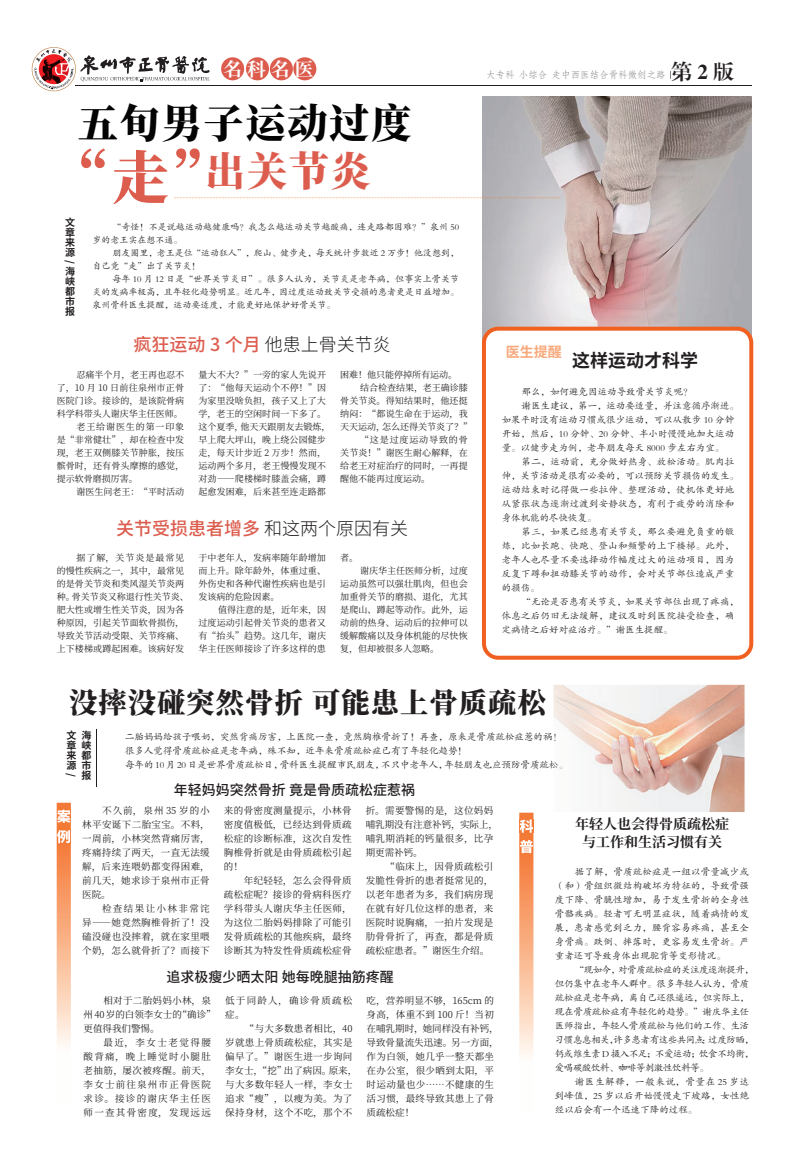
<style>
.page{position:relative;width:808px;height:1163px;background:#fff}
.page>*{position:absolute;margin:0;border:0;box-sizing:border-box;transform-origin:0 0}
.t1{font:800 57.6px "Source Han Serif CN";color:#dc5d4e}
.t2{font:800 40.3px "Source Han Serif CN";letter-spacing:.04em;color:#030303}
.t3{font:800 40.3px "Source Han Serif CN";color:#dc5d4e}
.t4{font:800 28.2px "Source Han Serif CN";letter-spacing:.04em;color:#231f20}
.t5{font:700 18.6px "Source Han Serif CN";color:#fff}
.t6{font:500 18px "Source Han Sans CN";color:#dc5d4e}
.t7{font:700 18px "Source Han Sans CN";color:#231f20}
.t8{font:500 14px "Source Han Sans CN";color:#231f20}
.t9{font:700 14px/18px "Source Han Serif CN";color:#231f20;text-align:center}
.t10{font:700 14px "Source Han Sans CN";color:#f8a87a}
.t11{font:800 14px/20.4px "Source Han Sans CN";color:#fff}
.t12{font:700 10px/10px "Source Han Sans CN";color:#231f20;text-align:justify}
.t13{font:9.5px/14px "Source Han Serif CN";letter-spacing:.04em;color:#231f20;text-align:justify}
.t14{font:9.5px/14px "FZKTK GBK1 0";color:#231f20;text-align:justify}
.t15{font:9.5px/14px "FZKTK GBK1 0";letter-spacing:-.025em;color:#231f20}
.t16{font:9.5px "FZKTK GBK1 0";letter-spacing:.02em;color:#231f20}
.t17{font:9.5px/14px "Source Han Serif CN";color:#231f20}
.t18{font:9.5px "FZKTK GBK1 0";letter-spacing:.025em;color:#231f20}
.t19{font:9.5px "FZFSK GBK1 0";color:#757679}
.t20{font:9.5px/14px "Source Han Serif CN";letter-spacing:.135em;color:#231f20}
.t21{font:9px/13px "Source Han Serif CN";letter-spacing:.015em;color:#231f20;text-align:justify}
.t22{font:9px/13px "FZKTK GBK1 0";color:#231f20}
.t23{font:9px "Source Han Serif CN";letter-spacing:.095em;color:#231f20}
.t24{font:9px "Source Han Serif CN";letter-spacing:.035em;color:#231f20}
.s1{font-family:"Jxiaobiaosong";font-size:21.1px;color:#231f20}
.s2{font-weight:300;color:#231f20}
</style>
<div class="page">
<img style="left:482px;top:96px;width:269px;height:230px">
<svg style="left:482px;top:326px;width:271px;height:333px"></svg>
<hr style="left:75px;top:85px;width:676px;height:1px;background:#231f20">
<svg style="left:32px;top:47px;width:178px;height:44px"></svg>
<div style="left:221px;top:57px;width:23px;height:23px;background:#dc5d4e;border-radius:50%"></div>
<div style="left:246px;top:57px;width:23px;height:23px;background:#dc5d4e;border-radius:50%"></div>
<div style="left:270px;top:57px;width:23px;height:23px;background:#dc5d4e;border-radius:50%"></div>
<div style="left:293px;top:57px;width:23px;height:23px;background:#dc5d4e;border-radius:50%"></div>
<svg style="left:57px;top:802px;width:14px;height:243px;background:#f8b085"></svg>
<div style="left:57px;top:829px;width:13px;height:14px;background:#f37937"></div>
<svg style="left:519px;top:812px;width:14px;height:243px;background:#f8b187"></svg>
<div style="left:520px;top:839px;width:13px;height:14px;background:#f37937"></div>
<img style="left:553px;top:684px;width:191px;height:127px">
<svg style="left:553px;top:732px;width:2px;height:9px"></svg>
<svg style="left:553px;top:760px;width:9px;height:9px"></svg>
<hr style="left:96px;top:728px;width:1px;height:58px;background:#231f20">
<svg style="left:174px;top:197px;width:386px;height:1px"></svg>
<h3 class="t5" style="left:223px;top:59px;width:92px">名科名医</h3>
<p class="t19" style="left:486px;top:70px;width:250px">大专科 小综合 走中西医结合骨科微创之路<span class="s1">第 2 版</span></p>
<h2 class="t2" style="left:78px;top:100px;width:335px">五旬男子运动过度</h2>
<h2 class="t3" style="left:205px;top:148px;width:167px">出关节炎</h2>
<h1 class="t1" style="left:52px;top:145px;width:179px">“走”</h1>
<p class="t12" style="left:65px;top:218px;width:11px">文章来源</p>
<p class="t12" style="left:75px;top:260px;width:5px;rotate:90deg">/</p>
<p class="t12" style="left:65px;top:267px;width:11px">海峡都市报</p>
<p class="t22" style="left:93px;top:220px;width:368px;text-indent:20px">“奇怪！不是说越运动越健康吗？我怎么越运动关节越酸痛，连走路都困难？”泉州 50岁的老王实在想不通。</p>
<p class="t22" style="left:93px;top:246px;width:368px;text-indent:20px">朋友圈里，老王是位“运动狂人”，爬山、健步走，每天统计步数近 2 万步！他没想到，自己竟“走”出了关节炎！</p>
<p class="t22" style="left:93px;top:272px;width:368px;text-align:justify;text-indent:20px">每年 10 月 12 日是“世界关节炎日”。很多人认为，关节炎是老年病，但事实上骨关节炎的发病率极高，且年轻化趋势明显。近几年，因过度运动致关节受损的患者更是日益增加。泉州骨科医生提醒，运动要适度，才能更好地保护好骨关节。</p>
<h3 class="t6" style="left:134px;top:334px;width:259px">疯狂运动 3 个月 <span class="s2">他患上骨关节炎</span></h3>
<p class="t21" style="left:77px;top:368px;width:109px">忍痛半个月，老王再也忍不</p>
<p class="t24" style="left:57px;top:382px;width:129px">了，10 月 10 日前往泉州市正骨</p>
<p class="t21" style="left:57px;top:394px;width:129px">医院门诊。接诊的，是该院骨病</p>
<p class="t21" style="left:57px;top:407px;width:127px">科学科带头人谢庆华主任医师。</p>
<p class="t23" style="left:77px;top:421px;width:109px">老王给谢医生的第一印象</p>
<p class="t21" style="left:57px;top:433px;width:129px">是“非常健壮”，却在检查中发</p>
<p class="t21" style="left:57px;top:446px;width:129px">现，老王双侧膝关节肿胀，按压</p>
<p class="t21" style="left:57px;top:459px;width:129px">髌骨时，还有骨头摩擦的感觉，</p>
<p class="t21" style="left:57px;top:472px;width:82px">提示软骨磨损厉害。</p>
<p class="t21" style="left:77px;top:485px;width:109px">谢医生问老王：“平时活动</p>
<p class="t21" style="left:198px;top:368px;width:134px;text-align:left">量大不大？”一旁的家人先说开了：“他每天运动个不停！”因为家里没啥负担，孩子又上了大学，老王的空闲时间一下多了。这个夏季，他天天跟朋友去锻炼，早上爬大坪山，晚上绕公园健步走，每天计步近 2 万步！然而，运动两个多月，老王慢慢发现不对劲――爬楼梯时膝盖会痛，蹲起愈发困难，后来甚至连走路都</p>
<p class="t21" style="left:340px;top:368px;width:118px">困难！他只能停掉所有运动。</p>
<p class="t21" style="left:360px;top:381px;width:109px">结合检查结果，老王确诊膝</p>
<p class="t21" style="left:340px;top:394px;width:129px">骨关节炎。得知结果时，他还挺</p>
<p class="t21" style="left:340px;top:407px;width:129px">纳闷：“都说生命在于运动，我</p>
<p class="t21" style="left:340px;top:420px;width:134px">天天运动，怎么还得关节炎了？”</p>
<p class="t23" style="left:360px;top:434px;width:109px">“这是过度运动导致的骨</p>
<p class="t21" style="left:340px;top:446px;width:129px">关节炎！”谢医生耐心解释，在</p>
<p class="t21" style="left:340px;top:459px;width:129px">给老王对症治疗的同时，一再提</p>
<p class="t21" style="left:340px;top:472px;width:91px">醒他不能再过度运动。</p>
<h3 class="t6" style="left:116px;top:518px;width:294px">关节受损患者增多 <span class="s2">和这两个原因有关</span></h3>
<p class="t21" style="left:57px;top:551px;width:134px;text-align:left;text-indent:20px">据了解，关节炎是最常见的慢性疾病之一，其中，最常见的是骨关节炎和类风湿关节炎两种。骨关节炎又称退行性关节炎、肥大性或增生性关节炎，因为各种原因，引起关节面软骨损伤，导致关节活动受限、关节疼痛、上下楼梯或蹲起困难。该病好发</p>
<p class="t21" style="left:198px;top:551px;width:129px">于中老年人，发病率随年龄增加而上升。除年龄外，体重过重、外伤史和各种代谢性疾病也是引发该病的危险因素。</p>
<p class="t21" style="left:198px;top:603px;width:129px;text-indent:20px">值得注意的是，近年来，因过度运动引起骨关节炎的患者又有“抬头”趋势。这几年，谢庆华主任医师接诊了许多这样的患</p>
<p class="t21" style="left:340px;top:551px;width:19px">者。</p>
<p class="t21" style="left:340px;top:564px;width:129px;text-indent:20px">谢庆华主任医师分析，过度运动虽然可以强壮肌肉，但也会加重骨关节的磨损、退化，尤其是爬山、蹲起等动作。此外，运动前的热身、运动后的拉伸可以缓解酸痛以及身体机能的尽快恢复，但却被很多人忽略。</p>
<h3 class="t10" style="left:506px;top:343px;width:57px">医生提醒</h3>
<h3 class="t7" style="left:572px;top:350px;width:127px">这样运动才科学</h3>
<p class="t14" style="left:522px;top:385px;width:172px">那么，如何避免因运动导致骨关节炎呢？</p>
<p class="t14" style="left:522px;top:399px;width:219px">谢医生建议，第一，运动要适量，并注意循序渐进。</p>
<p class="t14" style="left:502px;top:413px;width:234px">如果平时没有运动习惯或很少运动，可以从散步 10 分钟</p>
<p class="t14" style="left:502px;top:427px;width:234px">开始，然后，10 分钟、20 分钟、半小时慢慢地加大运动</p>
<p class="t14" style="left:502px;top:441px;width:224px">量。以健步走为例，老年朋友每天 8000 步左右为宜。</p>
<p class="t16" style="left:522px;top:457px;width:214px">第二，运动前，充分做好热身、放松活动。肌肉拉</p>
<p class="t14" style="left:502px;top:469px;width:239px">伸，关节活动是很有必要的，可以预防关节损伤的发生。</p>
<p class="t16" style="left:502px;top:485px;width:234px">运动结束时记得做一些拉伸、整理活动，使机体更好地</p>
<p class="t16" style="left:502px;top:499px;width:234px">从紧张状态逐渐过渡到安静状态，有利于疲劳的消除和</p>
<p class="t14" style="left:502px;top:511px;width:97px">身体机能的尽快恢复。</p>
<p class="t16" style="left:522px;top:527px;width:214px">第三，如果已经患有关节炎，那么要避免负重的锻</p>
<p class="t18" style="left:502px;top:541px;width:234px">炼，比如长跑、快跑、登山和频繁的上下楼梯。此外，</p>
<p class="t16" style="left:502px;top:555px;width:234px">老年人也尽量不要选择动作幅度过大的运动项目，因为</p>
<p class="t16" style="left:502px;top:569px;width:234px">反复下蹲和扭动膝关节的动作，会对关节部位造成严重</p>
<p class="t14" style="left:502px;top:581px;width:40px">的损伤。</p>
<p class="t14" style="left:522px;top:595px;width:219px">“无论是否患有关节炎，如果关节部位出现了疼痛，</p>
<p class="t16" style="left:502px;top:611px;width:234px">休息之后仍旧无法缓解，建议及时到医院接受检查，确</p>
<p class="t14" style="left:502px;top:623px;width:173px">定病情之后好对症治疗。”谢医生提醒。</p>
<h3 class="t4" style="left:69px;top:686px;width:478px">没摔没碰突然骨折 可能患上骨质疏松</h3>
<p class="t14" style="left:125px;top:730px;width:445px;text-align:left">二胎妈妈给孩子喂奶，突然背痛厉害，上医院一查，竟然胸椎骨折了！再查，原来是骨质疏松症惹的祸！很多人觉得骨质疏松症是老年病，殊不知，近年来骨质疏松症已有了年轻化趋势！<br>每年的 10 月 20 日是世界骨质疏松日，骨科医生提醒市民朋友，不只中老年人，年轻朋友也应预防骨质疏松。</p>
<p class="t12" style="left:66px;top:730px;width:11px">文章来源</p>
<p class="t12" style="left:81px;top:730px;width:11px">海峡都市报</p>
<p class="t12" style="left:76px;top:772px;width:5px;rotate:90deg">/</p>
<h3 class="t8" style="left:174px;top:782px;width:243px">年轻妈妈突然骨折 竟是骨质疏松症惹祸</h3>
<p class="t13" style="left:224px;top:803px;width:129px">来的骨密度测量提示，小林骨密度值极低，已经达到骨质疏松症的诊断标准，这次自发性胸椎骨折就是由骨质疏松引起的！</p>
<p class="t13" style="left:224px;top:873px;width:129px;text-indent:20px">年纪轻轻，怎么会得骨质疏松症呢？接诊的骨病科医疗学科带头人谢庆华主任医师，为这位二胎妈妈排除了可能引发骨质疏松的其他疾病，最终诊断其为特发性骨质疏松症骨</p>
<p class="t13" style="left:82px;top:803px;width:129px;text-indent:20px">不久前，泉州 35 岁的小林平安诞下二胎宝宝。不料，一周前，小林突然背痛厉害，疼痛持续了两天，一直无法缓解，后来连喂奶都变得困难，前几天，她求诊于泉州市正骨医院。</p>
<p class="t13" style="left:82px;top:901px;width:129px;text-indent:20px">检查结果让小林非常诧异――她竟然胸椎骨折了！没磕没碰也没摔着，就在家里喂个奶，怎么就骨折了？而接下</p>
<p class="t13" style="left:366px;top:803px;width:134px;text-align:left">折。需要警惕的是，这位妈妈哺乳期没有注意补钙，实际上，哺乳期消耗的钙量很多，比孕期更需补钙。</p>
<p class="t13" style="left:366px;top:859px;width:129px;text-indent:20px">“临床上，因骨质疏松引发脆性骨折的患者挺常见的，以老年患者为多，我们病房现在就有好几位这样的患者，来医院时说胸痛，一拍片发现是肋骨骨折了，再查，都是骨质疏松症患者。”谢医生介绍。</p>
<h3 class="t11" style="left:57px;top:806px;width:15px">案例</h3>
<h3 class="t11" style="left:519px;top:816px;width:15px">科普</h3>
<h3 class="t8" style="left:167px;top:969px;width:229px">追求极瘦少晒太阳 她每晚腿抽筋疼醒</h3>
<p class="t17" style="left:84px;top:993px;width:134px;text-indent:20px">相对于二胎妈妈小林，泉州 40 岁的白领李女士的“确诊”更值得我们警惕。</p>
<p class="t13" style="left:84px;top:1035px;width:129px;text-indent:20px">最近，李女士老觉得腰酸背痛，晚上睡觉时小腿肚老抽筋，屡次被疼醒。前天，李女士前往泉州市正骨医院求诊。接诊的谢庆华主任医师一查其骨密度，发现远远</p>
<p class="t20" style="left:225px;top:993px;width:129px">低于同龄人，确诊骨质疏松症。</p>
<p class="t13" style="left:225px;top:1021px;width:134px;text-align:left;text-indent:20px">“与大多数患者相比，40岁就患上骨质疏松症，其实是偏早了。”谢医生进一步询问李女士，“挖”出了病因。原来，与大多数年轻人一样，李女士追求“瘦”，以瘦为美。为了保持身材，这个不吃，那个不</p>
<p class="t13" style="left:367px;top:993px;width:134px;text-align:left">吃，营养明显不够，165cm 的身高，体重不到 100 斤！当初在哺乳期时，她同样没有补钙，导致骨量流失迅速。另一方面，作为白领，她几乎一整天都坐在办公室，很少晒到太阳，平时运动量也少……不健康的生活习惯，最终导致其患上了骨质疏松症！</p>
<h3 class="t9" style="left:575px;top:815px;width:155px">年轻人也会得骨质疏松症与工作和生活习惯有关</h3>
<p class="t14" style="left:555px;top:864px;width:196px;text-indent:20px">据了解，骨质疏松症是一组以骨量减少或（和）骨组织微结构破坏为特征的，导致骨强度下降、骨脆性增加，易于发生骨折的全身性骨骼疾病。轻者可无明显症状，随着病情的发展，患者感觉到乏力，腰背容易疼痛，甚至全身骨痛。跌倒、摔落时，更容易发生骨折。严重者还可导致身体出现驼背等变形情况。</p>
<p class="t15" style="left:555px;top:963px;width:200px;text-indent:20px">“现如今，对骨质疏松症的关注度逐渐提升，但仍集中在老年人群中。很多年轻人认为，骨质疏松症是老年病，离自己还很遥远，但实际上，现在骨质疏松症有年轻化的趋势。”谢庆华主任医师指出，年轻人骨质疏松与他们的工作、生活习惯息息相关，许多患者有这些共同点：过度防晒，钙或维生素 D 摄入不足；不爱运动；饮食不均衡，爱喝碳酸饮料、咖啡等刺激性饮料等。</p>
<p class="t14" style="left:555px;top:1075px;width:196px;text-indent:20px">谢医生解释，一般来说，骨量在 25 岁达到峰值，25 岁以后开始慢慢走下坡路，女性绝经以后会有一个迅速下降的过程。</p>
</div>
